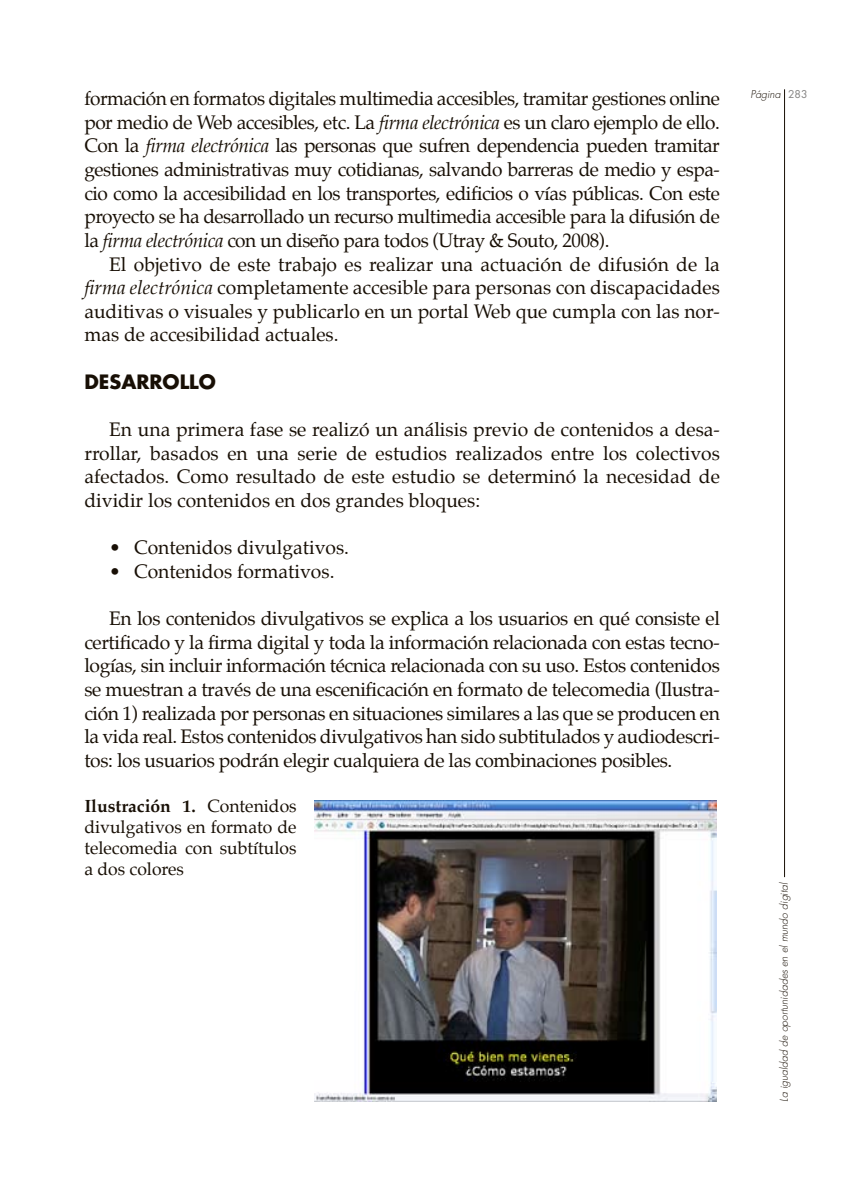
<style>
.page{position:relative;width:844px;height:1191px;background:#fff}
.page>*{position:absolute;margin:0;border:0;box-sizing:border-box;transform-origin:0 0}
.t1{font:19.25px/23.6px "Palatino";color:#180f05;text-align:justify}
.t2{font:700 19.25px "Futura";color:#180f05}
.t3{font:17.5px/21px "Palatino";color:#180f05;text-align:justify}
.t4{font:italic 300 10.5px "Futura";color:#180f05}
.s1{font-style:italic}
.s2{font-weight:700}
.s3{font-weight:400;font-style:normal;color:#848382}
</style>
<div class="page">
<hr style="left:784px;top:89px;width:1px;height:788px;background:#180f05">
<img style="left:314px;top:800px;width:402px;height:301px">
<p class="t1" style="left:84px;top:87px;width:636px">formación en formatos digitales multimedia accesibles, tramitar gestiones online por medio de Web accesibles, etc. La <span class="s1">firma electrónica</span> es un claro ejemplo de ello.<br>Con la <span class="s1">firma electrónica</span> las personas que sufren dependencia pueden tramitar gestiones administrativas muy cotidianas, salvando barreras de medio y espa&shy;cio como la accesibilidad en los transportes, edificios o vías públicas. Con este proyecto se ha desarrollado un recurso multimedia accesible para la difusión de la <span class="s1">firma electrónica</span> con un diseño para todos (Utray &amp; Souto, 2008).</p>
<p class="t1" style="left:84px;top:252px;width:636px;text-indent:25px">El objetivo de este trabajo es realizar una actuación de difusión de la <span class="s1">firma electrónica</span> completamente accesible para personas con discapacidades auditivas o visuales y publicarlo en un portal Web que cumpla con las nor&shy;mas de accesibilidad actuales.</p>
<p class="t2" style="left:84px;top:368px;width:133px">DESARROLLO</p>
<p class="t1" style="left:84px;top:417px;width:636px;text-indent:25px">En una primera fase se realizó un análisis previo de contenidos a desa&shy;rrollar, basados en una serie de estudios realizados entre los colectivos afectados. Como resultado de este estudio se determinó la necesidad de dividir los contenidos en dos grandes bloques:</p>
<p class="t1" style="left:109px;top:536px;width:241px">• Contenidos divulgativos.</p>
<p class="t1" style="left:109px;top:559px;width:227px">• Contenidos formativos.</p>
<p class="t1" style="left:84px;top:606px;width:637px;text-indent:25px">En los contenidos divulgativos se explica a los usuarios en qué consiste el certificado y la firma digital y toda la información relacionada con estas tecno&shy;logías, sin incluir información técnica relacionada con su uso. Estos contenidos se muestran a través de una escenificación en formato de telecomedia (Ilustra&shy;ción 1) realizada por personas en situaciones similares a las que se producen en la vida real. Estos contenidos divulgativos han sido subtitulados y audiodescri&shy;tos: los usuarios podrán elegir cualquiera de las combinaciones posibles.</p>
<p class="t3" style="left:84px;top:795px;width:214px"><span class="s2">Ilustración 1.</span> Contenidos divulgativos en formato de telecomedia con subtítulos a dos colores</p>
<p class="t4" style="left:750px;top:88px;width:59px">Página <span class="s3">283</span></p>
<p class="t4" style="left:777px;top:1101px;width:221px;rotate:-90deg">La igualdad de oportunidades en el mundo digital</p>
</div>
